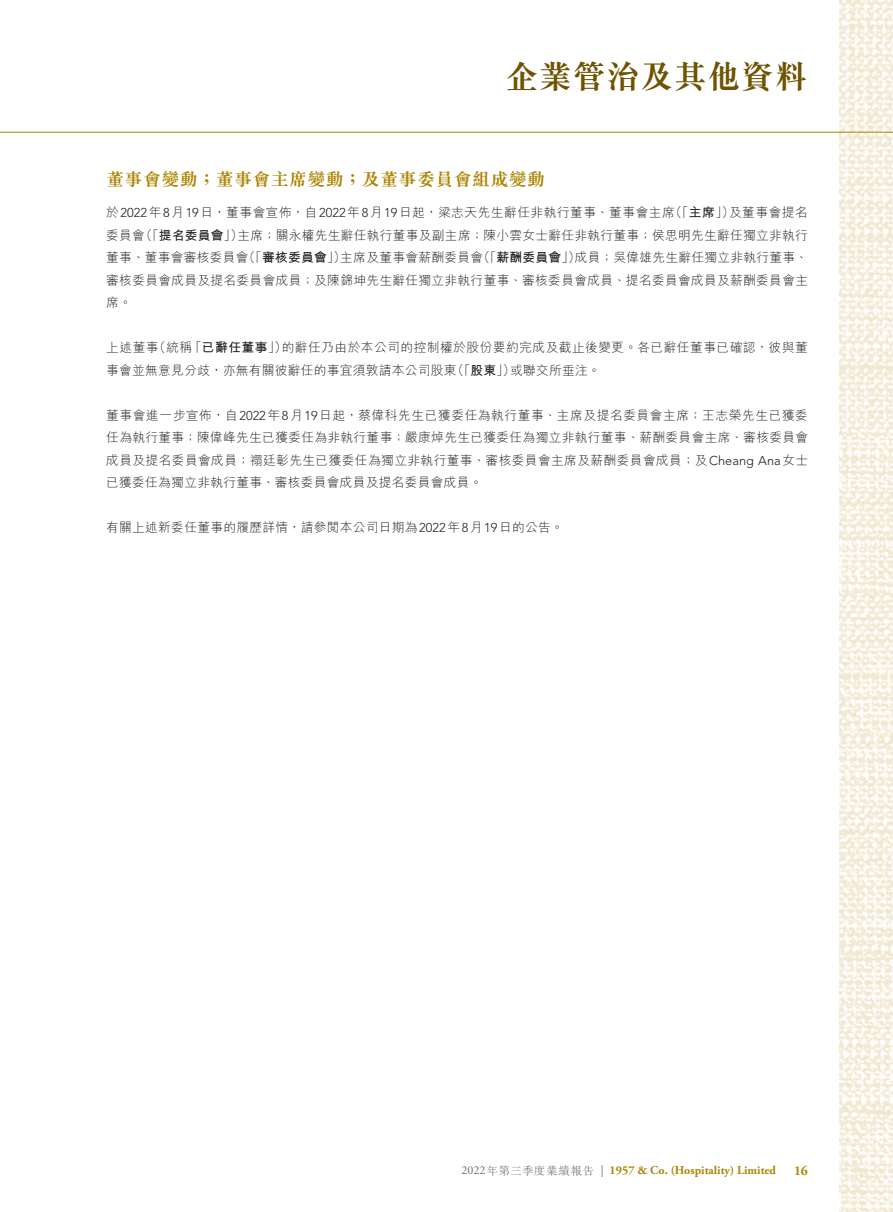
<style>
.page{position:relative;width:893px;height:1212px;background:#fff}
.page>*{position:absolute;margin:0;border:0;box-sizing:border-box;transform-origin:0 0}
.t1{font:700 33px "M Sung HK";letter-spacing:.02em;color:#6f5300}
._01_H1{font:700 18px "M Sung HK";letter-spacing:.02em;color:#ad8504}
.t2{font:700 13.5px "Adobe Garamond Pro";color:#ad8504}
._00_txt{font:300 12.75px/22.5px "M Hei HK";letter-spacing:.02em;color:#231f20}
._00_txt-2{font:700 12.75px "M Hei HK";letter-spacing:.02em;color:#231f20}
.t3{font:700 12px "Adobe Garamond Pro";color:#ad8504}
.t4{font:12px "Adobe Garamond Pro";color:#6c6d70}
.t5{font:300 11.25px "M Sung HK";letter-spacing:.065em;color:#6c6d70}
.s1{font-weight:700}
.s2{font-family:"Avenir LT Std"}
.s3{font-weight:300}
.s4{font-family:"Adobe Garamond Pro";font-weight:400;font-size:12px}
</style>
<div class="page">
<img style="left:840px;top:0;width:53px;height:1212px">
<hr style="left:0;top:132px;width:893px;height:1px;background:#ad8504">
<p class="t1" style="left:506px;top:61px;width:304px">企業管治及其他資料</p>
<p class="_01_H1" style="left:106px;top:170px;width:440px">董事會變動；董事會主席變動；及董事委員會組成變動</p>
<p class="_00_txt" style="left:669px;top:201px;width:66px">（「<span class="s1">主席</span>」）</p>
<p class="_00_txt" style="left:237px;top:201px;width:572px;text-indent:-131px">於<span class="s2">2022</span>年<span class="s2">8</span>月<span class="s2">19</span>日，董事會宣佈，自<span class="s2">2022</span>年<span class="s2">8</span>月<span class="s2">19</span>日起，梁志天先生辭任非執行董事、董事會主席<br>主席；關永權先生辭任執行董事及副主席；陳小雲女士辭任非執行董事；侯思明先生辭任獨立非執行</p>
<p class="_00_txt" style="left:729px;top:201px;width:80px">及董事會提名</p>
<p class="_00_txt-2" style="left:140px;top:226px;width:105px"><span class="s3">（「</span>提名委員會<span class="s3">」）</span></p>
<p class="_00_txt" style="left:106px;top:224px;width:40px">委員會</p>
<p class="_00_txt-2" style="left:243px;top:248px;width:105px"><span class="s3">（「</span>審核委員會<span class="s3">」）</span></p>
<p class="_00_txt-2" style="left:477px;top:248px;width:105px"><span class="s3">（「</span>薪酬委員會<span class="s3">」）</span></p>
<p class="_00_txt" style="left:106px;top:246px;width:703px">董事、董事會審核委員會<br>審核委員會成員及提名委員會成員；及陳錦坤先生辭任獨立非執行董事、審核委員會成員、提名委員會成員及薪酬委員會主席。</p>
<p class="_00_txt" style="left:282px;top:336px;width:528px">的辭任乃由於本公司的控制權於股份要約完成及截止後變更。各已辭任董事已確認，彼與董</p>
<p class="_00_txt" style="left:340px;top:246px;width:144px">主席及董事會薪酬委員會</p>
<p class="_00_txt" style="left:575px;top:246px;width:235px">成員；吳偉雄先生辭任獨立非執行董事、</p>
<p class="_00_txt" style="left:153px;top:336px;width:40px">（統稱</p>
<p class="_00_txt-2" style="left:189px;top:338px;width:99px"><span class="s3">「</span>已辭任董事<span class="s3">」）</span></p>
<p class="_00_txt" style="left:106px;top:336px;width:54px">上述董事</p>
<p class="_00_txt" style="left:106px;top:359px;width:352px">事會並無意見分歧，亦無有關彼辭任的事宜須敦請本公司股東</p>
<p class="_00_txt" style="left:106px;top:404px;width:703px;text-align:justify">董事會進一步宣佈，自<span class="s2">2022</span>年<span class="s2">8</span>月<span class="s2">19</span>日起，蔡偉科先生已獲委任為執行董事、主席及提名委員會主席；王志榮先生已獲委任為執行董事；陳偉峰先生已獲委任為非執行董事；嚴康焯先生已獲委任為獨立非執行董事、薪酬委員會主席、審核委員會成員及提名委員會成員；禤廷彰先生已獲委任為獨立非執行董事、審核委員會主席及薪酬委員會成員；及<span class="s2">Cheang Ana</span>女士已獲委任為獨立非執行董事、審核委員會成員及提名委員會成員。</p>
<p class="_00_txt" style="left:106px;top:516px;width:459px">有關上述新委任董事的履歷詳情，請參閱本公司日期為<span class="s2">2022</span>年<span class="s2">8</span>月<span class="s2">19</span>日的公告。</p>
<p class="_00_txt" style="left:451px;top:359px;width:66px">（「<span class="s1">股東</span>」）</p>
<p class="_00_txt" style="left:510px;top:359px;width:92px">或聯交所垂注。</p>
<p class="t5" style="left:461px;top:1162px;width:134px"><span class="s4">2022</span>年第三季度業績報告</p>
<p class="t4" style="left:601px;top:1163px;width:4px">|</p>
<p class="t3" style="left:610px;top:1163px;width:168px">1957 &amp; Co (. Hospitality) Limited</p>
<p class="t2" style="left:794px;top:1163px;width:15px">16</p>
</div>
